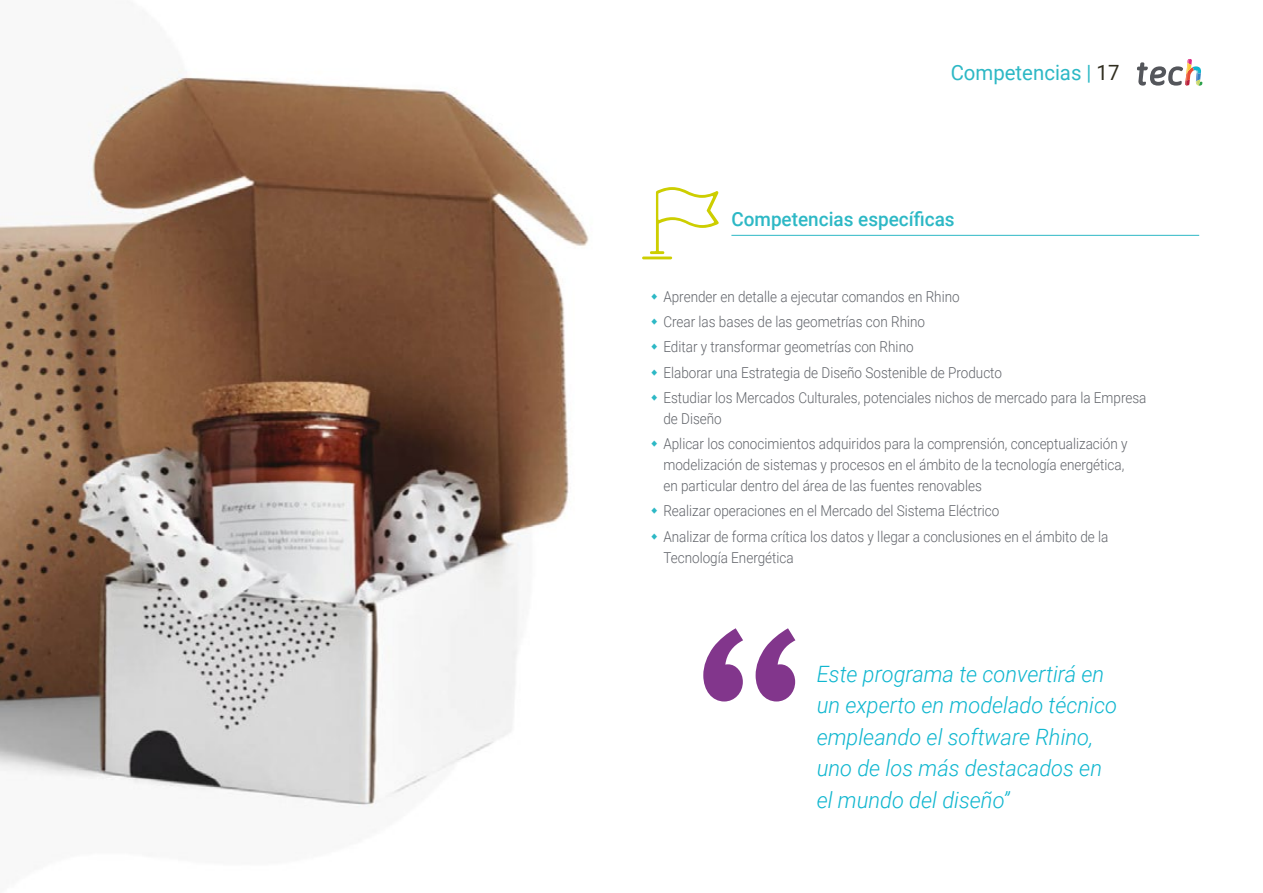
<style>
.page{position:relative;width:1263px;height:893px;background:#fff}
.page>*{position:absolute;margin:0;border:0;box-sizing:border-box;transform-origin:0 0}
.t1{font:italic 300 22.5px/31.5px "Roboto";color:#0fb6cf}
.t2{font:21px "Roboto";color:#2db8c5}
.t3{font:500 19.5px "Roboto";color:#2db8c5}
.t4{font:300 15px/25.2px "Roboto";color:#61646a;scale:.9 1}
.s1{color:#312e20}
</style>
<div class="page">
<hr style="left:642px;top:257px;width:30px;height:2px;background:#cdce00">
<svg style="left:650px;top:187px;width:69px;height:67px"></svg>
<hr style="left:731px;top:235px;width:468px;height:1px;background:#2db8c5">
<img style="left:0;top:68px;width:589px;height:740px">
<svg style="left:1137px;top:59px;width:65px;height:27px"></svg>
<svg style="left:703px;top:628px;width:92px;height:73px"></svg>
<h2 class="t2" style="left:951px;top:57px;width:170px">Competencias | <span class="s1">17</span></h2>
<h3 class="t3" style="left:731px;top:206px;width:225px">Competencias específicas</h3>
<p class="t4" style="left:663px;top:283px;width:538px">Aprender en detalle a ejecutar comandos en Rhino<br>Crear las bases de las geometrías con Rhino<br>Editar y transformar geometrías con Rhino<br>Elaborar una Estrategia de Diseño Sostenible de Producto<br>Estudiar los Mercados Culturales, potenciales nichos de mercado para la Empresa</p>
<p class="t4" style="left:663px;top:405px;width:517px">de Diseño<br>Aplicar los conocimientos adquiridos para la comprensión, conceptualización y</p>
<p class="t4" style="left:663px;top:454px;width:514px;line-height:21px">modelización de sistemas y procesos en el ámbito de la tecnología energética, en particular dentro del área de las fuentes renovables</p>
<p class="t4" style="left:663px;top:498px;width:496px">Realizar operaciones en el Mercado del Sistema Eléctrico<br>Analizar de forma crítica los datos y llegar a conclusiones en el ámbito de la</p>
<p class="t4" style="left:663px;top:544px;width:146px">Tecnología Energética</p>
<h1 class="t1" style="left:817px;top:657px;width:302px">Este programa te convertirá en un experto en modelado técnico empleando el software Rhino, uno de los más destacados en el mundo del diseño”</h1>
</div>
